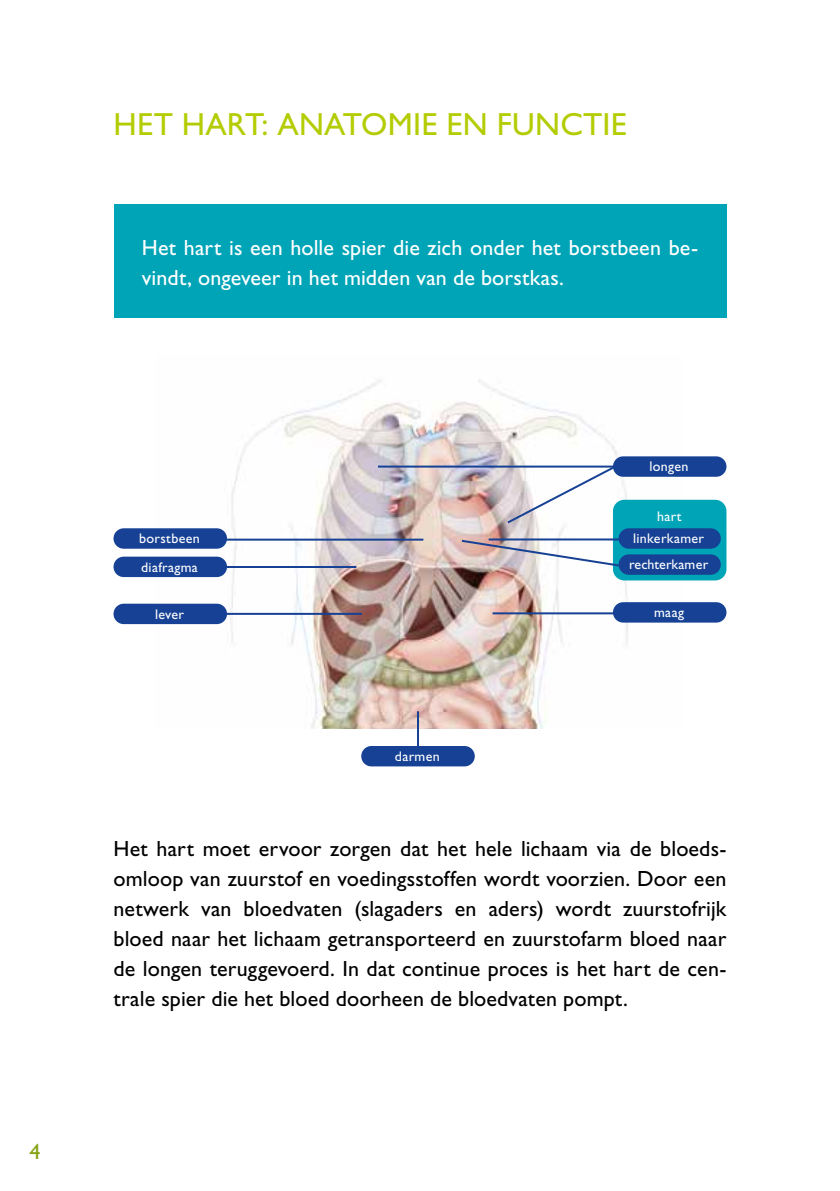
<style>
.page{position:relative;width:840px;height:1191px;background:#fff}
.page>*{position:absolute;margin:0;border:0;box-sizing:border-box;transform-origin:0 0}
.t1{font:32px "Gill Sans Std";letter-spacing:.005em;color:#b4cc04}
.t2{font:22px/30px "Gill Sans Std";letter-spacing:.005em;color:#000;text-align:justify}
.t3{font:22px/30px "Gill Sans Std";letter-spacing:.005em;color:#fff}
.t4{font:22px "Gill Sans Std";color:#86a315}
.t5{font:14px/22.6px "Gill Sans Std";letter-spacing:.02em;color:#fff;text-align:center}
</style>
<div class="page">
<img style="left:155px;top:380px;width:527px;height:348px">
<hr style="left:378px;top:465px;width:236px;height:2px;background:#164194">
<div style="left:612px;top:456px;width:114px;height:21px;background:#164194;border-radius:10px"></div>
<svg style="left:505px;top:464px;width:112px;height:61px"></svg>
<div style="left:612px;top:500px;width:114px;height:80px;background:#00a4b7;border-radius:11px"></div>
<div style="left:618px;top:528px;width:102px;height:21px;background:#164194;border-radius:10px"></div>
<div style="left:618px;top:554px;width:102px;height:21px;background:#164194;border-radius:10px"></div>
<hr style="left:492px;top:612px;width:123px;height:2px;background:#164194">
<div style="left:612px;top:602px;width:114px;height:20px;background:#164194;border-radius:10px"></div>
<hr style="left:223px;top:538px;width:200px;height:2px;background:#164194">
<div style="left:113px;top:528px;width:114px;height:21px;background:#164194;border-radius:10px"></div>
<hr style="left:220px;top:566px;width:136px;height:2px;background:#164194">
<div style="left:113px;top:556px;width:114px;height:21px;background:#164194;border-radius:10px"></div>
<hr style="left:224px;top:613px;width:137px;height:2px;background:#164194">
<div style="left:113px;top:603px;width:114px;height:21px;background:#164194;border-radius:10px"></div>
<hr style="left:417px;top:711px;width:2px;height:37px;background:#164194">
<div style="left:361px;top:746px;width:113px;height:20px;background:#164194;border-radius:10px"></div>
<svg style="left:459px;top:538px;width:165px;height:30px"></svg>
<div style="left:113px;top:204px;width:613px;height:114px;background:#00a4b7"></div>
<p class="t4" style="left:29px;top:1138px;width:13px">4</p>
<h1 class="t1" style="left:113px;top:106px;width:514px">HET HART: ANATOMIE EN FUNCTIE</h1>
<p class="t3" style="left:142px;top:233px;width:557px">Het hart is een holle spier die zich onder het borstbeen be&shy;vindt, ongeveer in het midden van de borstkas.</p>
<p class="t5" style="left:139px;top:524px;width:62px;line-height:28.4px;text-align:left">borstbeen diafragma</p>
<p class="t5" style="left:155px;top:603px;width:30px">lever</p>
<p class="t5" style="left:394px;top:745px;width:46px">darmen</p>
<p class="t5" style="left:649px;top:455px;width:40px">longen</p>
<p class="t5" style="left:633px;top:505px;width:72px">hart linkerkamer</p>
<p class="t5" style="left:628px;top:553px;width:81px">rechterkamer</p>
<p class="t5" style="left:653px;top:601px;width:31px">maag</p>
<p class="t2" style="left:113px;top:833px;width:614px">Het hart moet ervoor zorgen dat het hele lichaam via de bloeds&shy;omloop van zuurstof en voedingsstoffen wordt voorzien. Door een netwerk van bloedvaten (slagaders en aders) wordt zuurstofrijk bloed naar het lichaam getransporteerd en zuurstofarm bloed naar de longen teruggevoerd. In dat continue proces is het hart de cen&shy;trale spier die het bloed doorheen de bloedvaten pompt.</p>
</div>
